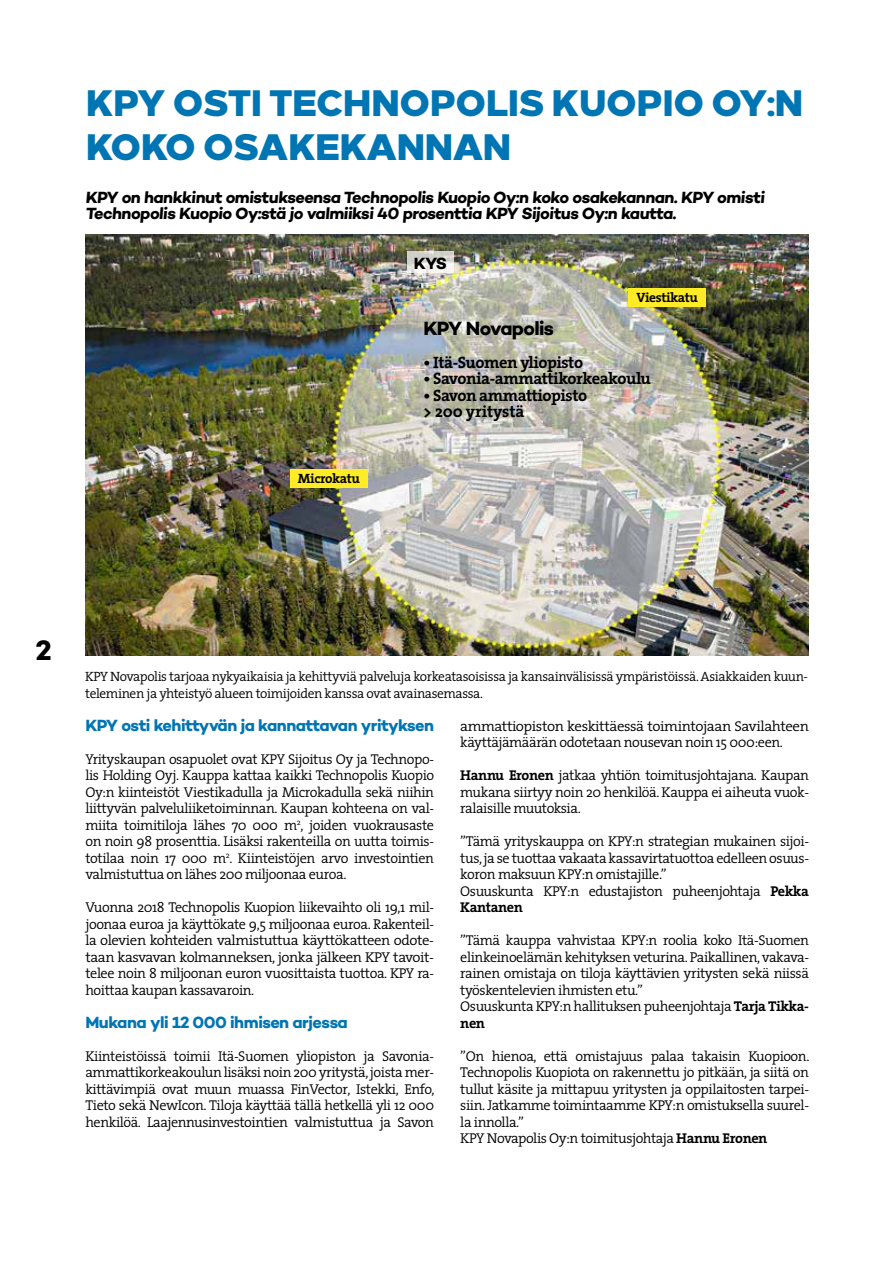
<style>
.page{position:relative;width:893px;height:1263px;background:#fff}
.page>*{position:absolute;margin:0;border:0;box-sizing:border-box;transform-origin:0 0}
.t1{font:800 36.75px/43.5px "Loew";letter-spacing:-.03em;color:#0075b3}
.t2{font:700 28.5px "Campton";color:#000}
.t3{font:700 19.5px "Campton";letter-spacing:-.035em;color:#000}
.t4{font:700 16.5px/16.5px "Campton";letter-spacing:-.03em;color:#000}
.t5{font:700 16.5px/16.5px "The Serif";letter-spacing:-.03em;color:#000}
.t6{font:700 16.5px "Campton";letter-spacing:-.03em;color:#0075b3}
.t7{font:300 14.25px/16.5px "The Serif";letter-spacing:-.03em;color:#000;text-align:justify}
.t8{font:300 14.25px/16.5px "The Serif";letter-spacing:-.03em;color:#000;scale:1.05 1}
.t9{font:300 13.5px/16.5px "The Serif";letter-spacing:-.03em;color:#000}
.t10{font:700 13.5px "The Serif";letter-spacing:-.03em;color:#000}
.s1{font-weight:700}
</style>
<div class="page">
<img style="left:86px;top:235px;width:722px;height:420px">
<div style="left:290px;top:469px;width:78px;height:18px;background:#ffec26"></div>
<div style="left:628px;top:288px;width:78px;height:18px;background:#ffec26"></div>
<svg style="left:407px;top:251px;width:47px;height:22px"></svg>
<h1 class="t1" style="left:86px;top:78px;width:719px">KPY OSTI TECHNOPOLIS KUOPIO OY:N<br>KOKO OSAKEKANNAN</h1>
<p class="t4" style="left:85px;top:188px;width:682px">KPY on hankkinut omistukseensa Technopolis Kuopio Oy:n koko osakekannan. KPY omisti<br>Technopolis Kuopio Oy:stä jo valmiiksi 40 prosenttia KPY Sijoitus Oy:n kautta.</p>
<p class="t4" style="left:414px;top:254px;width:35px">KYS</p>
<p class="t10" style="left:636px;top:286px;width:63px">Viestikatu</p>
<p class="t10" style="left:298px;top:467px;width:64px">Microkatu</p>
<h3 class="t3" style="left:423px;top:315px;width:132px">KPY Novapolis</h3>
<p class="t5" style="left:423px;top:353px;width:161px">• Itä-Suomen yliopisto</p>
<p class="t5" style="left:423px;top:370px;width:229px">• Savonia-ammattikorkeakoulu</p>
<p class="t5" style="left:423px;top:386px;width:165px">• Savon ammattiopisto &gt; 200 yritystä</p>
<h2 class="t2" style="left:35px;top:632px;width:18px">2</h2>
<p class="t9" style="left:85px;top:668px;width:724px">KPY Novapolis tarjoaa nykyaikaisia ja kehittyviä palveluja korkeatasoisissa ja kansainvälisissä ympäristöissä. Asiakkaiden kuun&shy;teleminen ja yhteistyö alueen toimijoiden kanssa ovat avainasemassa.</p>
<p class="t6" style="left:85px;top:714px;width:350px">KPY osti kehittyvän ja kannattavan yrityksen</p>
<p class="t7" style="left:85px;top:750px;width:350px">Yrityskaupan osapuolet ovat KPY Sijoitus Oy ja Technopo&shy;lis Holding Oyj. Kauppa kattaa kaikki Technopolis Kuopio Oy:n kiinteistöt Viestikadulla ja Microkadulla sekä niihin liittyvän palveluliiketoiminnan. Kaupan kohteena on val&shy;miita toimitiloja lähes 70 000 m<sup>2</sup>, joiden vuokrausaste on noin 98 prosenttia. Lisäksi rakenteilla on uutta toimis&shy;totilaa noin 17 000 m<sup>2</sup>. Kiinteistöjen arvo investointien valmistuttua on lähes 200 miljoonaa euroa.</p>
<p class="t7" style="left:85px;top:898px;width:350px">Vuonna 2018 Technopolis Kuopion liikevaihto oli 19,1 mil&shy;joonaa euroa ja käyttökate 9,5 miljoonaa euroa. Rakenteil&shy;la olevien kohteiden valmistuttua käyttökatteen odote&shy;taan kasvavan kolmanneksen, jonka jälkeen KPY tavoit&shy;telee noin 8 miljoonan euron vuosittaista tuottoa. KPY ra&shy;hoittaa kaupan kassavaroin.</p>
<p class="t6" style="left:85px;top:1011px;width:264px">Mukana yli 12 000 ihmisen arjessa</p>
<p class="t7" style="left:85px;top:1047px;width:351px">Kiinteistöissä toimii Itä-Suomen yliopiston ja Savonia&shy;ammattikorkeakoulun lisäksi noin 200 yritystä, joista mer&shy;kittävimpiä ovat muun muassa FinVector, Istekki, Enfo, Tieto sekä NewIcon. Tiloja käyttää tällä hetkellä yli 12 000 henkilöä. Laajennusinvestointien valmistuttua ja Savon</p>
<p class="t8" style="left:460px;top:717px;width:334px">ammattiopiston keskittäessä toimintojaan Savilahteen käyttäjämäärän odotetaan nousevan noin 15 000:een.</p>
<p class="t7" style="left:460px;top:766px;width:350px"><span class="s1">Hannu Eronen</span> jatkaa yhtiön toimitusjohtajana. Kaupan mukana siirtyy noin 20 henkilöä. Kauppa ei aiheuta vuok&shy;ralaisille muutoksia.</p>
<p class="t7" style="left:460px;top:832px;width:350px;text-align:left">”Tämä yrityskauppa on KPY:n strategian mukainen sijoi&shy;tus, ja se tuottaa vakaata kassavirtatuottoa edelleen osuus&shy;koron maksuun KPY:n omistajille.”<br>Osuuskunta KPY:n edustajiston puheenjohtaja <span class="s1">Pekka Kantanen</span></p>
<p class="t7" style="left:460px;top:931px;width:350px;text-align:left">”Tämä kauppa vahvistaa KPY:n roolia koko Itä-Suomen elinkeinoelämän kehityksen veturina. Paikallinen, vakava&shy;rainen omistaja on tiloja käyttävien yritysten sekä niissä työskentelevien ihmisten etu.”<br>Osuuskunta KPY:n hallituksen puheenjohtaja <span class="s1">Tarja Tikka&shy;nen</span></p>
<p class="t7" style="left:460px;top:1047px;width:351px;text-align:left">”On hienoa, että omistajuus palaa takaisin Kuopioon.<br>Technopolis Kuopiota on rakennettu jo pitkään, ja siitä on tullut käsite ja mittapuu yritysten ja oppilaitosten tarpei&shy;siin. Jatkamme toimintaamme KPY:n omistuksella suurel&shy;la innolla.”<br>KPY Novapolis Oy:n toimitusjohtaja <span class="s1">Hannu Eronen</span></p>
</div>
